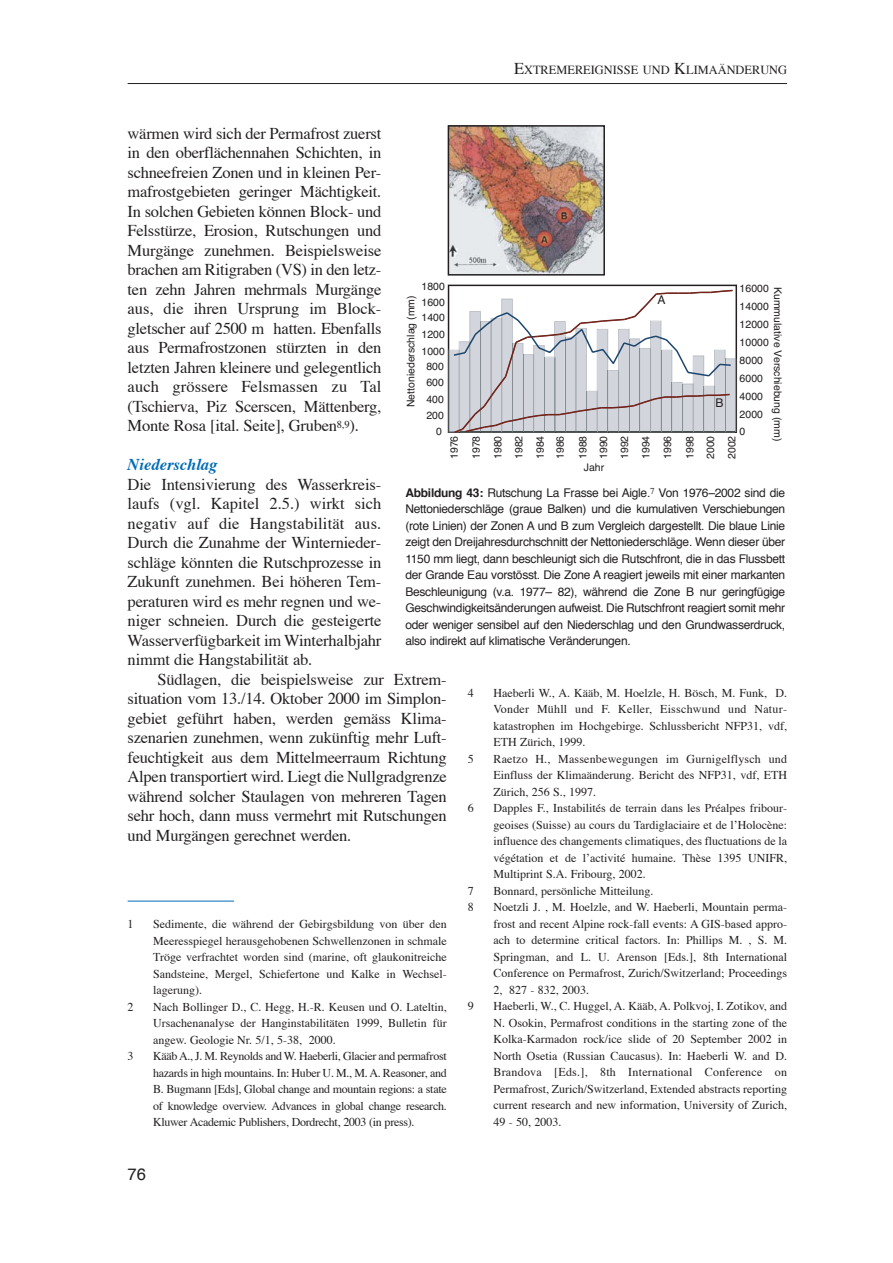
<style>
.page{position:relative;width:893px;height:1263px;background:#fff}
.page>*{position:absolute;margin:0;border:0;box-sizing:border-box;transform-origin:0 0}
.t1{font:16.5px/19.5px "Times";letter-spacing:-.015em;color:#231f20;text-align:justify}
.t2{font:italic 700 16.5px "Times";color:#006bb6}
.t3{font:16.5px "Helvetica";color:#231f20}
.t4{font:12.3px "Times";color:#231f20}
.t5{font:12px/16.5px "Times";color:#231f20;text-align:justify}
.t6{font:12px/16.5px "Helvetica";letter-spacing:-.02em;color:#231f20;text-align:justify}
.t7{font:10.5px/17.9px "Helvetica";color:#231f20;text-align:justify}
.s1{font-size:16.5px}
.s2{font-weight:700}
</style>
<div class="page">
<hr style="left:128px;top:83px;width:659px;height:1px;background:#231f20">
<img style="left:450px;top:128px;width:152px;height:145px">
<div style="left:447px;top:125px;width:158px;height:151px;border:2px solid #231f20"></div>
<svg style="left:448px;top:285px;width:289px;height:148px"></svg>
<hr style="left:128px;top:901px;width:106px;height:1px;background:#006bb6">
<p class="t4" style="left:514px;top:64px;width:274px"><span class="s1">E</span>XTREMEREIGNISSE UND <span class="s1">K</span>LIMAÄNDERUNG</p>
<p class="t1" style="left:128px;top:125px;width:255px">wärmen wird sich der Permafrost zuerst in den oberflächennahen Schichten, in schneefreien Zonen und in kleinen Per&shy;mafrostgebieten geringer Mächtigkeit.<br>In solchen Gebieten können Block- und Felsstürze, Erosion, Rutschungen und Murgänge zunehmen. Beispielsweise brachen am Ritigraben (VS) in den letz&shy;ten zehn Jahren mehrmals Murgänge aus, die ihren Ursprung im Block&shy;gletscher auf 2500 m hatten. Ebenfalls aus Permafrostzonen stürzten in den letzten Jahren kleinere und gelegentlich auch grössere Felsmassen zu Tal (Tschierva, Piz Scerscen, Mättenberg, Monte Rosa [ital. Seite], Gruben<sup>8,9</sup>).</p>
<h1 class="t2" style="left:128px;top:458px;width:91px">Niederschlag</h1>
<p class="t1" style="left:128px;top:476px;width:255px">Die Intensivierung des Wasserkreis&shy;laufs (vgl. Kapitel 2.5.) wirkt sich negativ auf die Hangstabilität aus.<br>Durch die Zunahme der Winternieder&shy;schläge könnten die Rutschprozesse in Zukunft zunehmen. Bei höheren Tem&shy;peraturen wird es mehr regnen und we&shy;niger schneien. Durch die gesteigerte Wasserverfügbarkeit im Winterhalbjahr nimmt die Hangstabilität ab.</p>
<p class="t1" style="left:128px;top:671px;width:320px;text-indent:30px">Südlagen, die beispielsweise zur Extrem&shy;situation vom 13./14. Oktober 2000 im Simplon&shy;gebiet geführt haben, werden gemäss Klima&shy;szenarien zunehmen, wenn zukünftig mehr Luft&shy;feuchtigkeit aus dem Mittelmeerraum Richtung Alpen transportiert wird. Liegt die Nullgradgrenze während solcher Staulagen von mehreren Tagen sehr hoch, dann muss vermehrt mit Rutschungen und Murgängen gerechnet werden.</p>
<p class="t7" style="left:421px;top:279px;width:25px;line-height:15.6px">1800<br>1600<br>1400</p>
<p class="t7" style="left:421px;top:328px;width:25px;line-height:16px;text-align:right">1200<br>1000<br>800<br>600<br>400<br>200<br>0</p>
<p class="t7" style="left:739px;top:281px;width:31px;text-align:left">16000<br>14000<br>12000<br>10000<br>8000<br>6000<br>4000<br>2000<br>0</p>
<p class="t7" style="left:403px;top:407px;width:114px;rotate:-90deg">Nettoniederschlag (mm)</p>
<p class="t7" style="left:785px;top:287px;width:156px;rotate:90deg">Kummulative Verschiebung (mm)</p>
<p class="t6" style="left:657px;top:293px;width:10px">A</p>
<p class="t6" style="left:715px;top:395px;width:10px">B</p>
<p class="t7" style="left:444px;top:459px;width:25px;line-height:21.1px;rotate:-90deg">1976<br>1978<br>1980<br>1982<br>1984<br>1986</p>
<p class="t7" style="left:573px;top:459px;width:25px;line-height:21.5px;rotate:-90deg">1988<br>1990<br>1992<br>1994<br>1996<br>1998</p>
<p class="t7" style="left:701px;top:459px;width:25px;line-height:21.1px;rotate:-90deg">2000<br>2002</p>
<p class="t7" style="left:584px;top:460px;width:22px">Jahr</p>
<p class="t6" style="left:405px;top:485px;width:381px"><span class="s2">Abbildung 43:</span> Rutschung La Frasse bei Aigle.<sup>7</sup> Von 1976–2002 sind die Nettoniederschläge (graue Balken) und die kumulativen Verschiebungen (rote Linien) der Zonen A und B zum Vergleich dargestellt. Die blaue Linie zeigt den Dreijahresdurchschnitt der Nettoniederschläge. Wenn dieser über 1150 mm liegt, dann beschleunigt sich die Rutschfront, die in das Flussbett der Grande Eau vorstösst. Die Zone A reagiert jeweils mit einer markanten Beschleunigung (v.a. 1977– 82), während die Zone B nur geringfügige Geschwindigkeitsänderungen aufweist. Die Rutschfront reagiert somit mehr oder weniger sensibel auf den Niederschlag und den Grundwasserdruck, also indirekt auf klimatische Veränderungen.</p>
<p class="t5" style="left:468px;top:686px;width:7px">4</p>
<p class="t5" style="left:493px;top:686px;width:295px">Haeberli W., A. Kääb, M. Hoelzle, H. Bösch, M. Funk, D.<br>Vonder Mühll und F. Keller, Eisschwund und Natur&shy;katastrophen im Hochgebirge. Schlussbericht NFP31, vdf, ETH Zürich, 1999.</p>
<p class="t5" style="left:468px;top:752px;width:7px">5</p>
<p class="t5" style="left:493px;top:752px;width:295px">Raetzo H., Massenbewegungen im Gurnigelflysch und Einfluss der Klimaänderung. Bericht des NFP31, vdf, ETH Zürich, 256 S., 1997.</p>
<p class="t5" style="left:468px;top:801px;width:7px">6</p>
<p class="t5" style="left:493px;top:801px;width:295px">Dapples F., Instabilités de terrain dans les Préalpes fribour&shy;geoises (Suisse) au cours du Tardiglaciaire et de l’Holocène: influence des changements climatiques, des fluctuations de la végétation et de l’activité humaine. Thèse 1395 UNIFR, Multiprint S.A. Fribourg, 2002.</p>
<p class="t5" style="left:468px;top:884px;width:7px">7</p>
<p class="t5" style="left:493px;top:884px;width:161px">Bonnard, persönliche Mitteilung.</p>
<p class="t5" style="left:468px;top:900px;width:7px">8</p>
<p class="t5" style="left:493px;top:900px;width:295px">Noetzli J. , M. Hoelzle, and W. Haeberli, Mountain perma&shy;frost and recent Alpine rock-fall events: A GIS-based appro&shy;ach to determine critical factors. In: Phillips M. , S. M.<br>Springman, and L. U. Arenson [Eds.], 8th International Conference on Permafrost, Zurich/Switzerland; Proceedings 2, 827 - 832, 2003.</p>
<p class="t5" style="left:468px;top:999px;width:7px">9</p>
<p class="t5" style="left:493px;top:999px;width:295px">Haeberli, W., C. Huggel, A. Kääb, A. Polkvoj, I. Zotikov, and N. Osokin, Permafrost conditions in the starting zone of the Kolka-Karmadon rock/ice slide of 20 September 2002 in North Osetia (Russian Caucasus). In: Haeberli W. and D.<br>Brandova [Eds.], 8th International Conference on Permafrost, Zurich/Switzerland, Extended abstracts reporting current research and new information, University of Zurich, 49 - 50, 2003.</p>
<p class="t5" style="left:128px;top:917px;width:7px">1</p>
<p class="t5" style="left:153px;top:917px;width:295px">Sedimente, die während der Gebirgsbildung von über den Meeresspiegel herausgehobenen Schwellenzonen in schmale Tröge verfrachtet worden sind (marine, oft glaukonitreiche Sandsteine, Mergel, Schiefertone und Kalke in Wechsel&shy;lagerung).</p>
<p class="t5" style="left:128px;top:1000px;width:7px">2</p>
<p class="t5" style="left:153px;top:1000px;width:295px">Nach Bollinger D., C. Hegg, H.-R. Keusen und O. Lateltin, Ursachenanalyse der Hanginstabilitäten 1999, Bulletin für angew. Geologie Nr. 5/1, 5-38, 2000.</p>
<p class="t5" style="left:128px;top:1049px;width:7px">3</p>
<p class="t5" style="left:153px;top:1049px;width:295px">Kääb A., J. M. Reynolds and W. Haeberli, Glacier and permafrost hazards in high mountains. In: Huber U. M., M. A. Reasoner, and B. Bugmann [Eds], Global change and mountain regions: a state of knowledge overview. Advances in global change research.<br>Kluwer Academic Publishers, Dordrecht, 2003 (in press).</p>
<h1 class="t3" style="left:128px;top:1167px;width:20px">76</h1>
</div>
